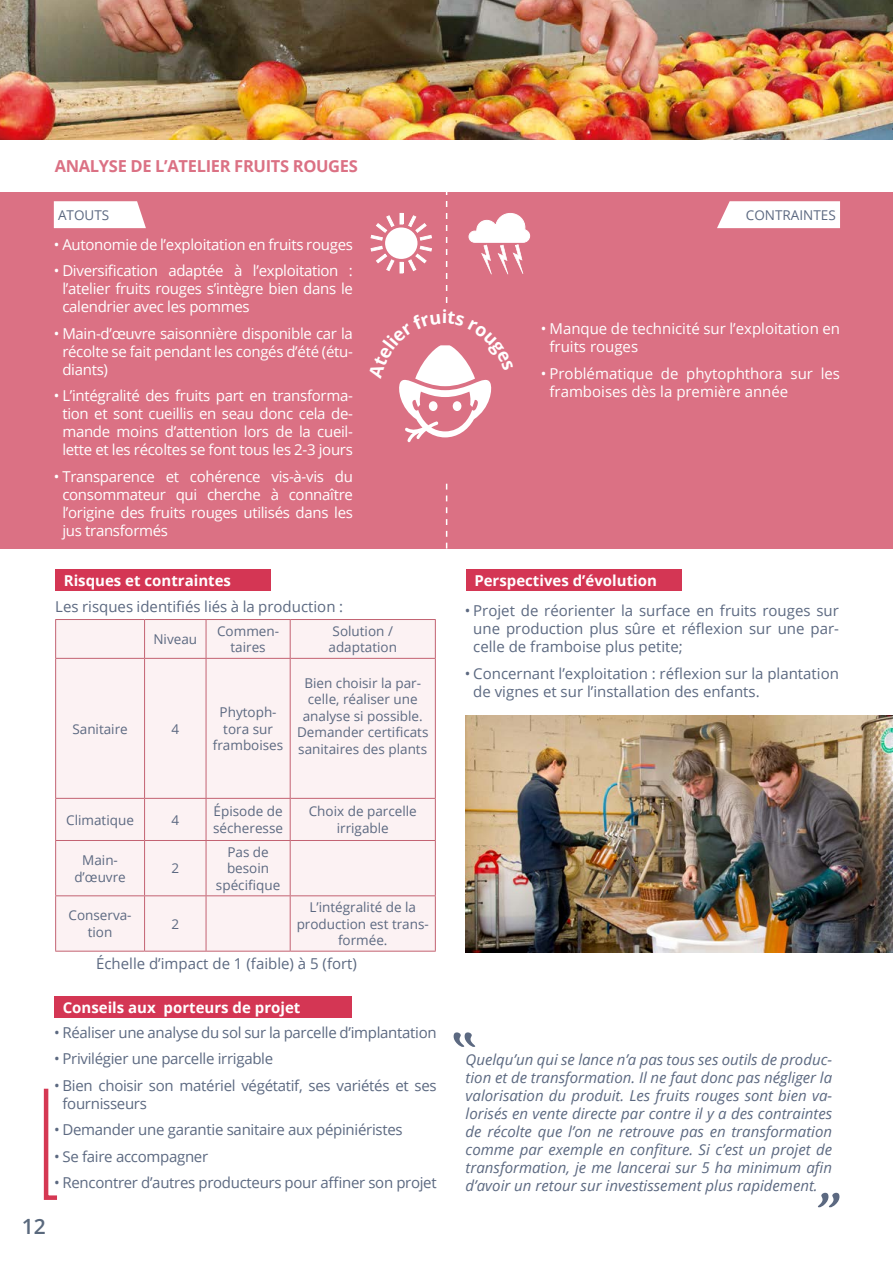
<style>
.page{position:relative;width:893px;height:1263px;background:#fff}
.page>*{position:absolute;margin:0;border:0;box-sizing:border-box;transform-origin:0 0}
.t1{font:56.25px "Courgette";color:#5c6981}
.t2{font:600 21px "Open Sans";color:#5a697d}
.t3{font:700 16.5px "Open Sans";letter-spacing:-.02em;color:#db7184}
.t4{font:15px/18px "Open Sans";letter-spacing:-.02em;color:#fff;text-align:justify}
.t5{font:15px/18px "Open Sans";letter-spacing:-.02em;color:#5c6981;text-align:justify}
.t6{font:italic 15px/18px "Open Sans";color:#5c6981;text-align:justify}
.t7{font:15px/18px "Open Sans";color:#5c6981}
.t8{font:15px/18px "Open Sans";color:#fff}
.t9{font:700 15px "Open Sans";color:#fff}
.t10{font:13.5px/16.5px "Open Sans";color:#5c6981;text-align:center}
</style>
<div class="page">
<svg style="left:43px;top:1088px;width:14px;height:112px"></svg>
<img style="left:0;top:0;width:893px;height:139px">
<div style="left:56px;top:620px;width:379px;height:331px;background:#fcf2f3"></div>
<hr style="left:55px;top:619px;width:90px;height:1px;background:#c36372">
<hr style="left:55px;top:620px;width:1px;height:38px;background:#c36372">
<hr style="left:145px;top:619px;width:61px;height:1px;background:#c36372">
<hr style="left:144px;top:620px;width:1px;height:38px;background:#c36372">
<hr style="left:206px;top:619px;width:84px;height:1px;background:#c36372">
<hr style="left:206px;top:620px;width:1px;height:38px;background:#c36372">
<hr style="left:290px;top:619px;width:146px;height:1px;background:#c36372">
<hr style="left:290px;top:620px;width:1px;height:38px;background:#c36372">
<hr style="left:435px;top:620px;width:1px;height:38px;background:#c36372">
<hr style="left:55px;top:658px;width:90px;height:1px;background:#c36372">
<hr style="left:55px;top:659px;width:1px;height:139px;background:#c36372">
<hr style="left:145px;top:658px;width:61px;height:1px;background:#c36372">
<hr style="left:144px;top:659px;width:1px;height:139px;background:#c36372">
<hr style="left:206px;top:658px;width:84px;height:1px;background:#c36372">
<hr style="left:206px;top:659px;width:1px;height:139px;background:#c36372">
<hr style="left:290px;top:658px;width:146px;height:1px;background:#c36372">
<hr style="left:290px;top:659px;width:1px;height:139px;background:#c36372">
<hr style="left:435px;top:659px;width:1px;height:139px;background:#c36372">
<hr style="left:55px;top:798px;width:90px;height:1px;background:#c36372">
<hr style="left:55px;top:799px;width:1px;height:41px;background:#c36372">
<hr style="left:145px;top:798px;width:61px;height:1px;background:#c36372">
<hr style="left:144px;top:799px;width:1px;height:41px;background:#c36372">
<hr style="left:206px;top:798px;width:84px;height:1px;background:#c36372">
<hr style="left:206px;top:799px;width:1px;height:41px;background:#c36372">
<hr style="left:290px;top:798px;width:146px;height:1px;background:#c36372">
<hr style="left:290px;top:799px;width:1px;height:41px;background:#c36372">
<hr style="left:435px;top:799px;width:1px;height:41px;background:#c36372">
<hr style="left:55px;top:840px;width:90px;height:1px;background:#c36372">
<hr style="left:55px;top:841px;width:1px;height:54px;background:#c36372">
<hr style="left:145px;top:840px;width:61px;height:1px;background:#c36372">
<hr style="left:144px;top:841px;width:1px;height:54px;background:#c36372">
<hr style="left:206px;top:840px;width:84px;height:1px;background:#c36372">
<hr style="left:206px;top:841px;width:1px;height:54px;background:#c36372">
<hr style="left:290px;top:840px;width:146px;height:1px;background:#c36372">
<hr style="left:290px;top:841px;width:1px;height:54px;background:#c36372">
<hr style="left:435px;top:841px;width:1px;height:54px;background:#c36372">
<hr style="left:55px;top:895px;width:90px;height:1px;background:#c36372">
<hr style="left:55px;top:896px;width:1px;height:55px;background:#c36372">
<hr style="left:145px;top:895px;width:61px;height:1px;background:#c36372">
<hr style="left:144px;top:896px;width:1px;height:55px;background:#c36372">
<hr style="left:206px;top:895px;width:84px;height:1px;background:#c36372">
<hr style="left:206px;top:896px;width:1px;height:55px;background:#c36372">
<hr style="left:290px;top:895px;width:146px;height:1px;background:#c36372">
<hr style="left:290px;top:896px;width:1px;height:55px;background:#c36372">
<hr style="left:435px;top:896px;width:1px;height:55px;background:#c36372">
<hr style="left:55px;top:951px;width:90px;height:1px;background:#c36372">
<hr style="left:145px;top:951px;width:61px;height:1px;background:#c36372">
<hr style="left:206px;top:951px;width:84px;height:1px;background:#c36372">
<hr style="left:290px;top:951px;width:146px;height:1px;background:#c36372">
<div style="left:55px;top:569px;width:216px;height:21px;background:#d43654"></div>
<div style="left:466px;top:569px;width:215px;height:21px;background:#d43654"></div>
<div style="left:54px;top:997px;width:298px;height:21px;background:#d43654"></div>
<div style="left:0;top:192px;width:893px;height:357px;background:#db7184"></div>
<svg style="left:446px;top:192px;width:1px;height:111px"></svg>
<svg style="left:54px;top:201px;width:92px;height:27px;background:#fcf6f7"></svg>
<svg style="left:717px;top:201px;width:123px;height:27px;background:#fcf6f7"></svg>
<svg style="left:370px;top:213px;width:62px;height:60px"></svg>
<svg style="left:468px;top:213px;width:62px;height:61px"></svg>
<svg style="left:446px;top:484px;width:1px;height:65px"></svg>
<img style="left:466px;top:715px;width:427px;height:237px">
<svg style="left:399px;top:345px;width:93px;height:97px"></svg>
<p class="t3" style="left:55px;top:154px;width:305px">ANALYSE DE L’ATELIER FRUITS ROUGES</p>
<p class="t10" style="left:58px;top:206px;width:53px">ATOUTS</p>
<p class="t10" style="left:746px;top:206px;width:91px">CONTRAINTES</p>
<p class="t4" style="left:54px;top:235px;width:301px">• Autonomie de l’exploitation en fruits rouges</p>
<p class="t4" style="left:62px;top:261px;width:292px;text-indent:-9px">• Diversification adaptée à l’exploitation : l’atelier fruits rouges s’intègre bien dans le calendrier avec les pommes</p>
<p class="t4" style="left:62px;top:324px;width:292px;text-indent:-9px">• Main-d’œuvre saisonnière disponible car la récolte se fait pendant les congés d’été (étu&shy;diants)</p>
<p class="t4" style="left:54px;top:386px;width:301px;text-align:center">• L’intégralité des fruits part en transforma&shy;tion et sont cueillis en seau donc cela de&shy;mande moins d’attention lors de la cueil&shy;lette et les récoltes se font tous les 2-3 jours</p>
<p class="t4" style="left:62px;top:467px;width:292px;text-indent:-9px">• Transparence et cohérence vis-à-vis du consommateur qui cherche à connaître l’origine des fruits rouges utilisés dans les jus transformés</p>
<p class="t8" style="left:549px;top:319px;width:292px;text-indent:-9px">• Manque de technicité sur l’exploitation en fruits rouges</p>
<p class="t8" style="left:549px;top:364px;width:292px;text-indent:-9px">• Problématique de phytophthora sur les framboises dès la première année</p>
<p class="t9" style="left:64px;top:569px;width:169px">Risques et contraintes</p>
<p class="t7" style="left:55px;top:597px;width:289px">Les risques identifiés liés à la production :</p>
<p class="t10" style="left:153px;top:631px;width:45px">Niveau</p>
<p class="t10" style="left:217px;top:622px;width:63px">Commen&shy;taires</p>
<p class="t10" style="left:329px;top:622px;width:70px;text-align:left">Solution / adaptation</p>
<p class="t10" style="left:72px;top:720px;width:57px">Sanitaire</p>
<p class="t10" style="left:171px;top:720px;width:9px">4</p>
<p class="t10" style="left:213px;top:703px;width:72px">Phytoph&shy;tora sur framboises</p>
<p class="t10" style="left:297px;top:674px;width:133px">Bien choisir la par&shy;celle, réaliser une analyse si possible.<br>Demander certificats sanitaires des plants</p>
<p class="t9" style="left:474px;top:569px;width:184px">Perspectives d’évolution</p>
<p class="t5" style="left:473px;top:601px;width:367px;text-indent:-9px">• Projet de réorienter la surface en fruits rouges sur une production plus sûre et réflexion sur une par&shy;celle de framboise plus petite;</p>
<p class="t7" style="left:473px;top:664px;width:367px;text-indent:-9px">• Concernant l’exploitation : réflexion sur la plantation de vignes et sur l’installation des enfants.</p>
<p class="t10" style="left:66px;top:811px;width:69px">Climatique</p>
<p class="t10" style="left:171px;top:811px;width:9px">4</p>
<p class="t10" style="left:213px;top:803px;width:71px;text-align:left">Épisode de sécheresse</p>
<p class="t10" style="left:309px;top:803px;width:110px">Choix de parcelle irrigable</p>
<p class="t10" style="left:74px;top:851px;width:53px">Main&shy;d’œuvre</p>
<p class="t10" style="left:171px;top:860px;width:9px">2</p>
<p class="t10" style="left:216px;top:843px;width:66px">Pas de besoin spécifique</p>
<p class="t10" style="left:69px;top:907px;width:65px">Conserva&shy;tion</p>
<p class="t10" style="left:171px;top:915px;width:9px">2</p>
<p class="t10" style="left:297px;top:899px;width:134px">L’intégralité de la production est trans&shy;formée.</p>
<p class="t7" style="left:96px;top:954px;width:262px">Échelle d’impact de 1 (faible) à 5 (fort)</p>
<p class="t9" style="left:63px;top:997px;width:239px">Conseils aux porteurs de projet</p>
<p class="t5" style="left:54px;top:1023px;width:384px">• Réaliser une analyse du sol sur la parcelle d’implantation</p>
<p class="t5" style="left:54px;top:1049px;width:221px">• Privilégier une parcelle irrigable</p>
<p class="t5" style="left:63px;top:1076px;width:376px;text-indent:-9px">• Bien choisir son matériel végétatif, ses variétés et ses fournisseurs</p>
<p class="t5" style="left:54px;top:1120px;width:350px">• Demander une garantie sanitaire aux pépiniéristes</p>
<p class="t5" style="left:54px;top:1147px;width:156px">• Se faire accompagner</p>
<p class="t5" style="left:54px;top:1173px;width:384px">• Rencontrer d’autres producteurs pour affiner son projet</p>
<h2 class="t2" style="left:22px;top:1211px;width:25px">12</h2>
<p class="t6" style="left:466px;top:1050px;width:368px">Quelqu’un qui se lance n’a pas tous ses outils de produc&shy;tion et de transformation. Il ne faut donc pas négliger la valorisation du produit. Les fruits rouges sont bien va&shy;lorisés en vente directe par contre il y a des contraintes de récolte que l’on ne retrouve pas en transformation comme par exemple en confiture. Si c’est un projet de transformation, je me lancerai sur 5 ha minimum afin d’avoir un retour sur investissement plus rapidement.</p>
<h1 class="t1" style="left:847px;top:1216px;width:29px;rotate:-180deg">“</h1>
</div>
